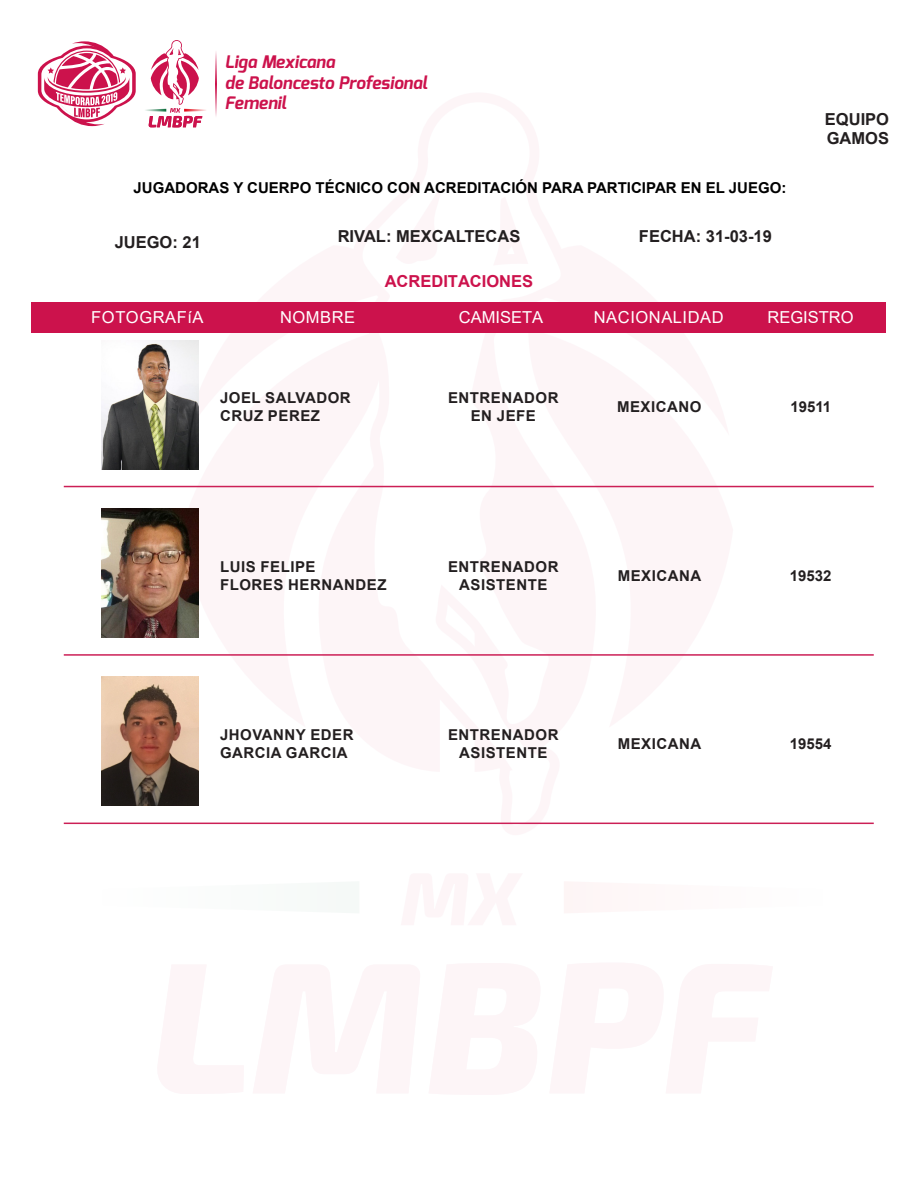
<style>
.page{position:relative;width:918px;height:1188px;background:#fff}
.page>*{position:absolute;margin:0;border:0;box-sizing:border-box;transform-origin:0 0}
.t1{font:italic 700 17.25px/20.9px "Exo";color:#cc124c}
.t2{font:700 16.5px/19.8px "Arial";color:#231f20}
.t3{font:16.5px "Arial";letter-spacing:.035em;color:#fff}
.t4{font:16.5px "Arial";color:#fff}
.t5{font:700 16.5px "Arial";color:#cc124c}
.t6{font:700 15px/18px "Arial";letter-spacing:.035em;color:#231f20;text-align:center}
.t7{font:700 15px "Arial";color:#000}
</style>
<div class="page">
<svg style="left:181px;top:302px;width:552px;height:470px;fill:#fdf5f7"></svg>
<svg style="left:349px;top:302px;width:223px;height:523px;fill:#fdf5f7"></svg>
<svg style="left:360px;top:302px;width:203px;height:523px"></svg>
<div style="left:32px;top:303px;width:854px;height:30px;background:#cc124c"></div>
<svg style="left:145px;top:40px;width:61px;height:88px"></svg>
<svg style="left:215px;top:52px;width:2px;height:64px"></svg>
<svg style="left:38px;top:41px;width:98px;height:85px"></svg>
<img style="left:102px;top:340px;width:96px;height:129px">
<hr style="left:64px;top:486px;width:810px;height:1px;background:#cc1f56">
<img style="left:102px;top:509px;width:96px;height:129px">
<hr style="left:64px;top:654px;width:810px;height:2px;background:#cc1f56">
<img style="left:102px;top:677px;width:96px;height:129px">
<hr style="left:64px;top:823px;width:810px;height:1px;background:#cc1f56">
<p class="t1" style="left:225px;top:51px;width:204px">Liga Mexicana<br>de Baloncesto Profesional<br>Femenil</p>
<p class="t7" style="left:134px;top:178px;width:654px">JUGADORAS Y CUERPO TÉCNICO CON ACREDITACIÓN PARA PARTICIPAR EN EL JUEGO:</p>
<p class="t2" style="left:115px;top:233px;width:88px">JUEGO: 21</p>
<p class="t2" style="left:338px;top:226px;width:184px">RIVAL: MEXCALTECAS</p>
<p class="t2" style="left:639px;top:226px;width:134px">FECHA: 31-03-19</p>
<p class="t5" style="left:385px;top:270px;width:150px">ACREDITACIONES</p>
<p class="t2" style="left:825px;top:109px;width:66px">EQUIPO<br>GAMOS</p>
<p class="t3" style="left:91px;top:306px;width:114px">FOTOGRAFíA</p>
<p class="t3" style="left:280px;top:306px;width:77px">NOMBRE</p>
<p class="t4" style="left:459px;top:306px;width:86px">CAMISETA</p>
<p class="t4" style="left:768px;top:306px;width:88px">REGISTRO</p>
<p class="t3" style="left:594px;top:306px;width:131px">NACIONALIDAD</p>
<p class="t6" style="left:220px;top:389px;width:132px">JOEL SALVADOR</p>
<p class="t6" style="left:220px;top:407px;width:102px">CRUZ PEREZ</p>
<p class="t6" style="left:448px;top:389px;width:112px">ENTRENADOR<br>EN JEFE</p>
<p class="t6" style="left:617px;top:398px;width:86px">MEXICANO</p>
<p class="t6" style="left:790px;top:398px;width:42px">19511</p>
<p class="t6" style="left:220px;top:558px;width:97px">LUIS FELIPE</p>
<p class="t6" style="left:220px;top:576px;width:168px">FLORES HERNANDEZ</p>
<p class="t6" style="left:448px;top:558px;width:112px">ENTRENADOR<br>ASISTENTE</p>
<p class="t6" style="left:618px;top:567px;width:85px">MEXICANA</p>
<p class="t6" style="left:790px;top:567px;width:43px">19532</p>
<p class="t6" style="left:220px;top:726px;width:135px">JHOVANNY EDER</p>
<p class="t6" style="left:220px;top:744px;width:129px">GARCIA GARCIA</p>
<p class="t6" style="left:448px;top:726px;width:112px">ENTRENADOR<br>ASISTENTE</p>
<p class="t6" style="left:618px;top:735px;width:85px">MEXICANA</p>
<p class="t6" style="left:790px;top:735px;width:43px">19554</p>
</div>
